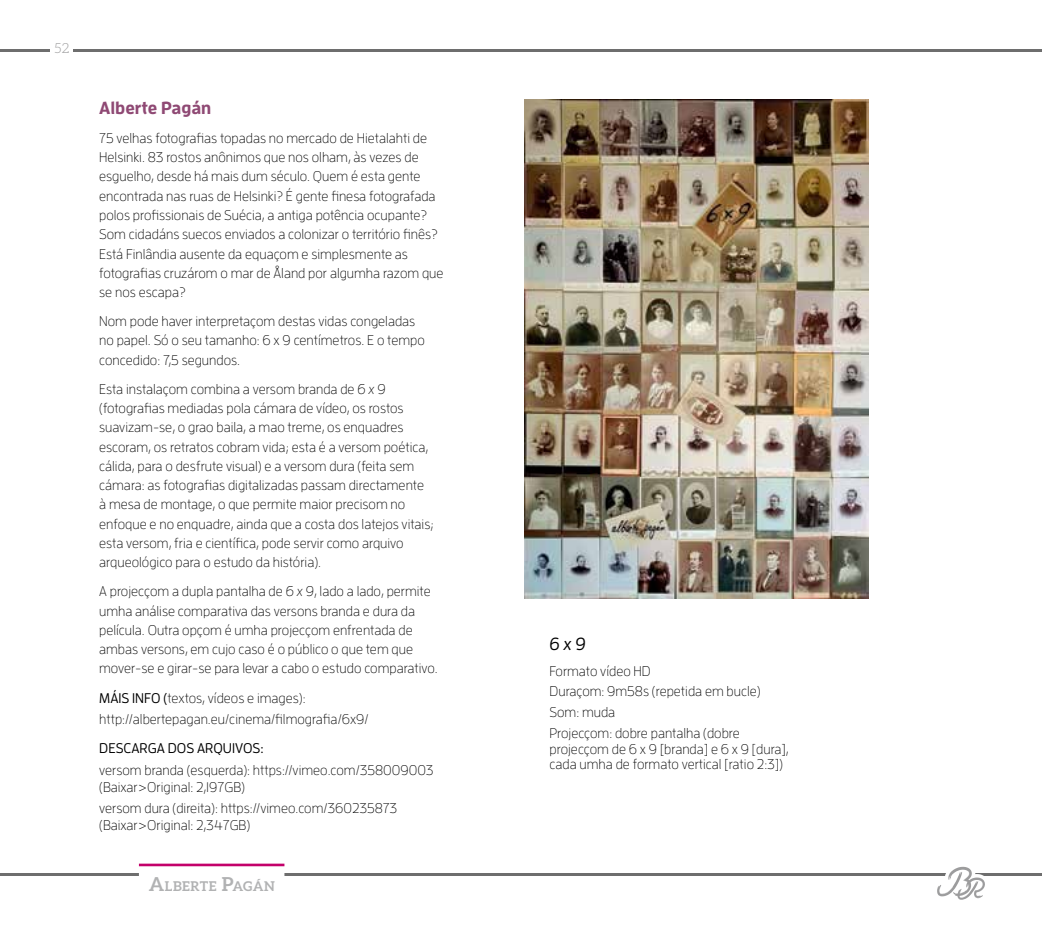
<style>
.page{position:relative;width:1042px;height:943px;background:#fff}
.page>*{position:absolute;margin:0;border:0;box-sizing:border-box;transform-origin:0 0}
.t1{font:700 17.5px "Enzo OT";color:#8f4974}
.t2{font:italic 500 17.5px "Enzo OT";color:#000}
.t3{font:300 14px/19.2px "Enzo OT";color:#000}
.t4{font:500 14px "Enzo OT";color:#000}
.t5{font:300 14px "Aleo";color:#9c9c9d}
.t6{font:700 13.47px "Aleo";letter-spacing:.035em;color:#b1b2b3}
.s1{font-style:italic}
.s2{font-weight:500}
.s3{font-size:19.25px}
</style>
<div class="page">
<hr style="left:0;top:49px;width:1041px;height:2px;background:#6e6e6e">
<div style="left:51px;top:42px;width:22px;height:14px;background:#fff"></div>
<hr style="left:0;top:873px;width:1041px;height:2px;background:#6e6e6e">
<svg style="left:910px;top:866px;width:105px;height:34px"></svg>
<div style="left:139px;top:870px;width:145px;height:11px;background:#fff"></div>
<hr style="left:139px;top:863px;width:145px;height:3px;background:#c3006a">
<img style="left:525px;top:99px;width:343px;height:499px">
<p class="t5" style="left:55px;top:41px;width:16px">52</p>
<p class="t1" style="left:99px;top:97px;width:114px">Alberte Pagán</p>
<p class="t3" style="left:99px;top:128px;width:346px">75 velhas fotografias topadas no mercado de Hietalahti de Helsinki. 83 rostos anônimos que nos olham, às vezes de esguelho, desde há mais dum século. Quem é esta gente encontrada nas ruas de Helsinki? É gente finesa fotografada polos profissionais de Suécia, a antiga potência ocupante?<br>Som cidadáns suecos enviados a colonizar o território finês?<br>Está Finlândia ausente da equaçom e simplesmente as fotografias cruzárom o mar de Åland por algumha razom que se nos escapa?</p>
<p class="t3" style="left:99px;top:311px;width:327px">Nom pode haver interpretaçom destas vidas congeladas no papel. Só o seu tamanho: 6 x 9 centímetros. E o tempo concedido: 7,5 segundos.</p>
<p class="t3" style="left:99px;top:379px;width:336px">Esta instalaçom combina a versom branda de <span class="s1">6 x 9 </span>(fotografias mediadas pola cámara de vídeo, os rostos suavizam-se, o grao baila, a mao treme, os enquadres escoram, os retratos cobram vida; esta é a versom poética, cálida, para o desfrute visual) e a versom dura (feita sem cámara: as fotografias digitalizadas passam directamente à mesa de montage, o que permite maior precisom no enfoque e no enquadre, ainda que a costa dos latejos vitais; esta versom, fria e científica, pode servir como arquivo arqueológico para o estudo da história).</p>
<p class="t3" style="left:99px;top:581px;width:340px">A projecçom a dupla pantalha de <span class="s1">6 x 9</span>, lado a lado, permite umha análise comparativa das versons branda e dura da película. Outra opçom é umha projecçom enfrentada de ambas versons, em cujo caso é o público o que tem que mover-se e girar-se para levar a cabo o estudo comparativo.</p>
<p class="t3" style="left:99px;top:686px;width:271px;line-height:21.5px"><span class="s2">MÁIS INFO (</span>textos, vídeos e images): http://albertepagan.eu/cinema/filmografia/6x9/</p>
<p class="t4" style="left:99px;top:740px;width:166px">DESCARGA DOS ARQUIVOS:</p>
<p class="t3" style="left:99px;top:761px;width:336px;line-height:16.6px">versom branda (esquerda): https://vimeo.com/358009003 (Baixar&gt;Original: 2,197GB)</p>
<p class="t3" style="left:99px;top:799px;width:299px;line-height:16.6px">versom dura (direita): https://vimeo.com/360235873 (Baixar&gt;Original: 2,347GB)</p>
<p class="t6" style="left:149px;top:878px;width:128px"><span class="s3">A</span>LBERTE <span class="s3">P</span>AGÁN</p>
<p class="t2" style="left:549px;top:633px;width:38px">6 x 9</p>
<p class="t3" style="left:549px;top:660px;width:213px;line-height:20.7px">Formato vídeo HD<br>Duraçom: 9m58s (repetida em bucle)<br>Som: muda<br>Projecçom: dobre pantalha (dobre</p>
<p class="t3" style="left:549px;top:740px;width:241px;line-height:15.8px">projecçom de 6 x 9 [branda] e 6 x 9 [dura], cada umha de formato vertical [ratio 2:3])</p>
</div>
